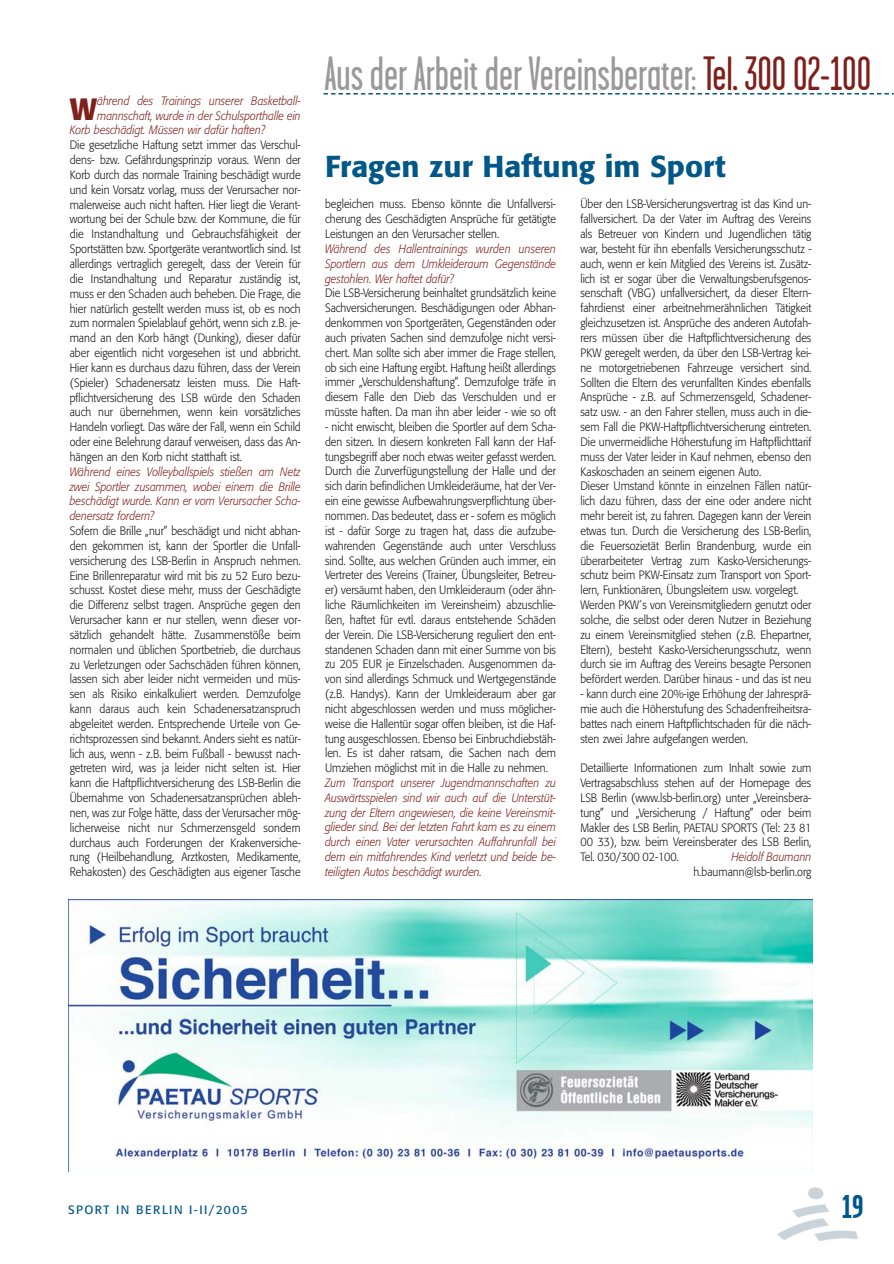
<style>
.page{position:relative;width:894px;height:1264px;background:#fff}
.page>*{position:absolute;margin:0;border:0;box-sizing:border-box;transform-origin:0 0}
.t1{font:48px "Garage Gothic";color:#999}
.t2{font:700 33px "Garage Gothic";color:#005788}
.t3{font:700 30.45px "Formata";color:#7e201c;scale:.9 1}
.t4{font:500 30px "Formata";color:#005788}
.t5{font:300 12px/14.9px "Formata";color:#131413;text-align:justify;scale:.9 1}
.t6{font:italic 300 12px/14.9px "Formata";color:#7e201c;text-align:justify;scale:.9 1}
.t7{font:12px "Formata";letter-spacing:.115em;color:#005788}
.s1{color:#7e201c}
</style>
<div class="page">
<img style="left:68px;top:899px;width:744px;height:272px">
<img style="left:777px;top:1187px;width:81px;height:54px">
<svg style="left:323px;top:93px;width:570px;height:1px"></svg>
<h3 class="t3" style="left:70px;top:95px;width:32px">W</h3>
<p class="t6" style="left:97px;top:94px;width:228px">ährend des Trainings unserer Basketball-</p>
<p class="t6" style="left:97px;top:109px;width:228px">mannschaft, wurde in der Schulsporthalle ein</p>
<p class="t6" style="left:70px;top:124px;width:218px">Korb beschädigt. Müssen wir dafür haften?</p>
<p class="t5" style="left:70px;top:138px;width:258px">Die gesetzliche Haftung setzt immer das Verschul&shy;dens- bzw. Gefährdungsprinzip voraus. Wenn der Korb durch das normale Training beschädigt wurde und kein Vorsatz vorlag, muss der Verursacher nor&shy;malerweise auch nicht haften. Hier liegt die Verant&shy;wortung bei der Schule bzw. der Kommune, die für die Instandhaltung und Gebrauchsfähigkeit der Sportstätten bzw. Sportgeräte verantwortlich sind. Ist allerdings vertraglich geregelt, dass der Verein für die Instandhaltung und Reparatur zuständig ist, muss er den Schaden auch beheben. Die Frage, die hier natürlich gestellt werden muss ist, ob es noch zum normalen Spielablauf gehört, wenn sich z.B. je&shy;mand an den Korb hängt (Dunking), dieser dafür aber eigentlich nicht vorgesehen ist und abbricht.<br>Hier kann es durchaus dazu führen, dass der Verein (Spieler) Schadenersatz leisten muss. Die Haft&shy;pflichtversicherung des LSB würde den Schaden auch nur übernehmen, wenn kein vorsätzliches Handeln vorliegt. Das wäre der Fall, wenn ein Schild oder eine Belehrung darauf verweisen, dass das An&shy;hängen an den Korb nicht statthaft ist.</p>
<p class="t6" style="left:70px;top:465px;width:258px">Während eines Volleyballspiels stießen am Netz zwei Sportler zusammen, wobei einem die Brille beschädigt wurde. Kann er vom Verursacher Scha&shy;denersatz fordern?</p>
<p class="t5" style="left:70px;top:524px;width:258px">Sofern die Brille „nur” beschädigt und nicht abhan&shy;den gekommen ist, kann der Sportler die Unfall&shy;versicherung des LSB-Berlin in Anspruch nehmen.<br>Eine Brillenreparatur wird mit bis zu 52 Euro bezu&shy;schusst. Kostet diese mehr, muss der Geschädigte die Differenz selbst tragen. Ansprüche gegen den Verursacher kann er nur stellen, wenn dieser vor&shy;sätzlich gehandelt hätte. Zusammenstöße beim normalen und üblichen Sportbetrieb, die durchaus zu Verletzungen oder Sachschäden führen können, lassen sich aber leider nicht vermeiden und müs&shy;sen als Risiko einkalkuliert werden. Demzufolge kann daraus auch kein Schadenersatzanspruch abgeleitet werden. Entsprechende Urteile von Ge&shy;richtsprozessen sind bekannt. Anders sieht es natür&shy;lich aus, wenn - z.B. beim Fußball - bewusst nach&shy;getreten wird, was ja leider nicht selten ist. Hier kann die Haftpflichtversicherung des LSB-Berlin die Übernahme von Schadenersatzansprüchen ableh&shy;nen, was zur Folge hätte, dass der Verursacher mög&shy;licherweise nicht nur Schmerzensgeld sondern durchaus auch Forderungen der Krakenversiche&shy;rung (Heilbehandlung, Arztkosten, Medikamente, Rehakosten) des Geschädigten aus eigener Tasche</p>
<h1 class="t1" style="left:324px;top:55px;width:548px">Aus der Arbeit der Vereinsberater: <span class="s1">Tel. 300 02-100</span></h1>
<h3 class="t4" style="left:325px;top:153px;width:402px">Fragen zur Haftung im Sport</h3>
<p class="t5" style="left:325px;top:198px;width:258px">begleichen muss. Ebenso könnte die Unfallversi&shy;cherung des Geschädigten Ansprüche für getätigte Leistungen an den Verursacher stellen.</p>
<p class="t6" style="left:325px;top:242px;width:258px">Während des Hallentrainings wurden unseren Sportlern aus dem Umkleideraum Gegenstände gestohlen. Wer haftet dafür?</p>
<p class="t5" style="left:325px;top:286px;width:258px">Die LSB-Versicherung beinhaltet grundsätzlich keine Sachversicherungen. Beschädigungen oder Abhan&shy;denkommen von Sportgeräten, Gegenständen oder auch privaten Sachen sind demzufolge nicht versi&shy;chert. Man sollte sich aber immer die Frage stellen, ob sich eine Haftung ergibt. Haftung heißt allerdings immer „Verschuldenshaftung”. Demzufolge träfe in diesem Falle den Dieb das Verschulden und er müsste haften. Da man ihn aber leider - wie so oft</p>
<p class="t5" style="left:325px;top:420px;width:258px">- nicht erwischt, bleiben die Sportler auf dem Scha&shy;den sitzen. In diesem konkreten Fall kann der Haf&shy;tungsbegriff aber noch etwas weiter gefasst werden.<br>Durch die Zurverfügungstellung der Halle und der sich darin befindlichen Umkleideräume, hat der Ver&shy;ein eine gewisse Aufbewahrungsverpflichtung über&shy;nommen. Das bedeutet, dass er - sofern es möglich ist - dafür Sorge zu tragen hat, dass die aufzube&shy;wahrenden Gegenstände auch unter Verschluss sind. Sollte, aus welchen Gründen auch immer, ein Vertreter des Vereins (Trainer, Übungsleiter, Betreu&shy;er) versäumt haben, den Umkleideraum (oder ähn&shy;liche Räumlichkeiten im Vereinsheim) abzuschlie&shy;ßen, haftet für evtl. daraus entstehende Schäden der Verein. Die LSB-Versicherung reguliert den ent&shy;standenen Schaden dann mit einer Summe von bis zu 205 EUR je Einzelschaden. Ausgenommen da&shy;von sind allerdings Schmuck und Wertgegenstände (z.B. Handys). Kann der Umkleideraum aber gar nicht abgeschlossen werden und muss möglicher&shy;weise die Hallentür sogar offen bleiben, ist die Haf&shy;tung ausgeschlossen. Ebenso bei Einbruchdiebstäh&shy;len. Es ist daher ratsam, die Sachen nach dem Umziehen möglichst mit in die Halle zu nehmen.</p>
<p class="t6" style="left:325px;top:776px;width:258px">Zum Transport unserer Jugendmannschaften zu Auswärtsspielen sind wir auch auf die Unterstüt&shy;zung der Eltern angewiesen, die keine Vereinsmit&shy;glieder sind. Bei der letzten Fahrt kam es zu einem durch einen Vater verursachten Auffahrunfall bei dem ein mitfahrendes Kind verletzt und beide be&shy;teiligten Autos beschädigt wurden.</p>
<p class="t5" style="left:580px;top:198px;width:258px;text-align:left">Über den LSB-Versicherungsvertrag ist das Kind un&shy;fallversichert. Da der Vater im Auftrag des Vereins als Betreuer von Kindern und Jugendlichen tätig war, besteht für ihn ebenfalls Versicherungsschutz - auch, wenn er kein Mitglied des Vereins ist. Zusätz&shy;lich ist er sogar über die Verwaltungsberufsgenos&shy;senschaft (VBG) unfallversichert, da dieser Eltern&shy;fahrdienst einer arbeitnehmerähnlichen Tätigkeit gleichzusetzen ist. Ansprüche des anderen Autofah&shy;rers müssen über die Haftpflichtversicherung des PKW geregelt werden, da über den LSB-Vertrag kei&shy;ne motorgetriebenen Fahrzeuge versichert sind.<br>Sollten die Eltern des verunfallten Kindes ebenfalls Ansprüche - z.B. auf Schmerzensgeld, Schadener&shy;satz usw. - an den Fahrer stellen, muss auch in die&shy;sem Fall die PKW-Haftpflichtversicherung eintreten.<br>Die unvermeidliche Höherstufung im Haftpflichttarif muss der Vater leider in Kauf nehmen, ebenso den Kaskoschaden an seinem eigenen Auto.<br>Dieser Umstand könnte in einzelnen Fällen natür&shy;lich dazu führen, dass der eine oder andere nicht mehr bereit ist, zu fahren. Dagegen kann der Verein etwas tun. Durch die Versicherung des LSB-Berlin, die Feuersozietät Berlin Brandenburg, wurde ein überarbeiteter Vertrag zum Kasko-Versicherungs&shy;schutz beim PKW-Einsatz zum Transport von Sport&shy;lern, Funktionären, Übungsleitern usw. vorgelegt.<br>Werden PKW´s von Vereinsmitgliedern genutzt oder solche, die selbst oder deren Nutzer in Beziehung zu einem Vereinsmitglied stehen (z.B. Ehepartner, Eltern), besteht Kasko-Versicherungsschutz, wenn durch sie im Auftrag des Vereins besagte Personen befördert werden. Darüber hinaus - und das ist neu</p>
<p class="t5" style="left:580px;top:687px;width:258px">- kann durch eine 20%-ige Erhöhung der Jahresprä&shy;mie auch die Höherstufung des Schadenfreiheitsra&shy;battes nach einem Haftpflichtschaden für die näch&shy;sten zwei Jahre aufgefangen werden.</p>
<p class="t5" style="left:580px;top:761px;width:258px">Detaillierte Informationen zum Inhalt sowie zum Vertragsabschluss stehen auf der Homepage des LSB Berlin (www.lsb-berlin.org) unter „Vereinsbera&shy;tung” und „Versicherung / Haftung” oder beim Makler des LSB Berlin, PAETAU SPORTS (Tel: 23 81<br>00 33), bzw. beim Vereinsberater des LSB Berlin, Tel. 030/300 02-100.</p>
<p class="t6" style="left:731px;top:850px;width:90px">Heidolf Baumann</p>
<p class="t5" style="left:693px;top:865px;width:133px">h.baumann@lsb-berlin.org</p>
<p class="t7" style="left:68px;top:1203px;width:181px">SPORT IN BERLIN I-II/2005</p>
<h2 class="t2" style="left:841px;top:1193px;width:23px">19</h2>
</div>
